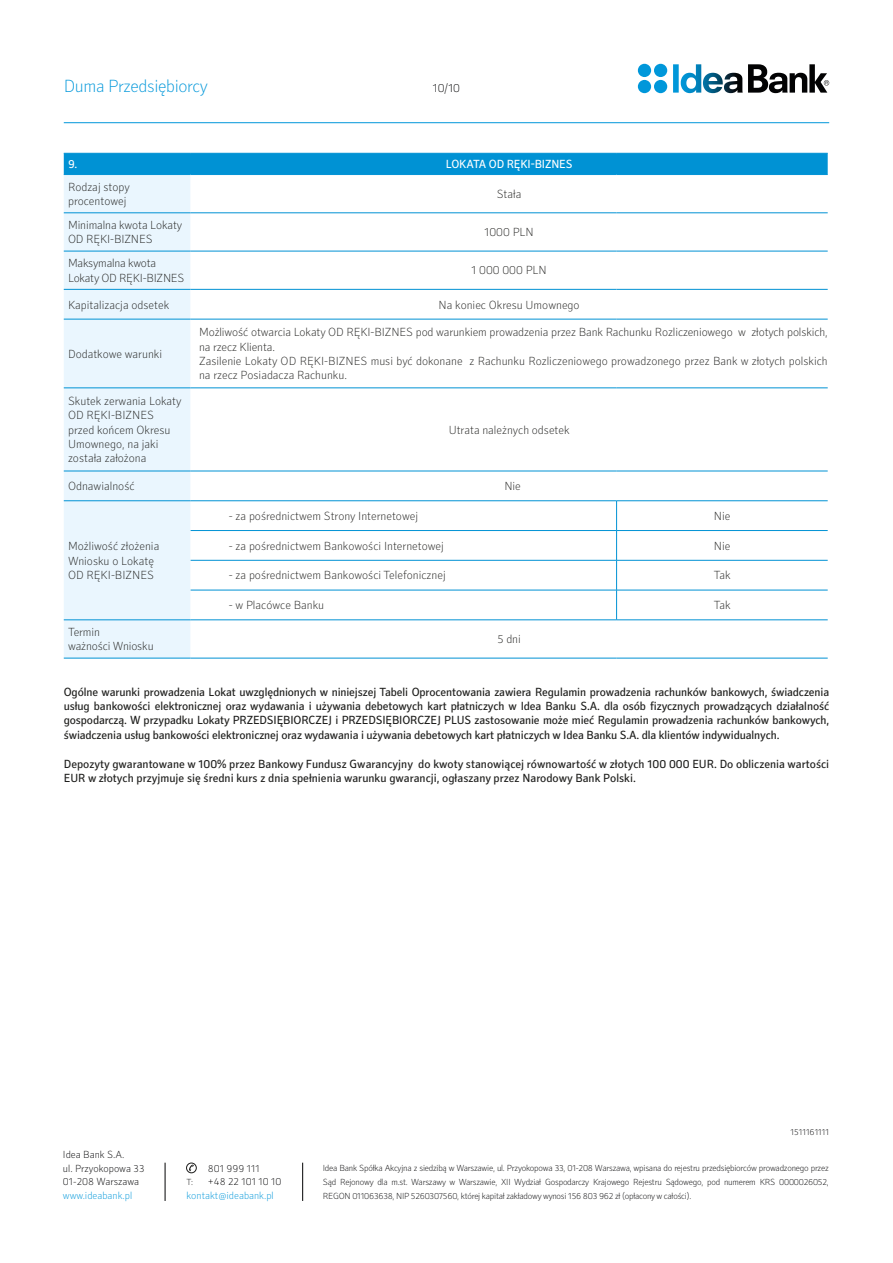
<style>
.page{position:relative;width:893px;height:1263px;background:#fff}
.page>*{position:absolute;margin:0;border:0;box-sizing:border-box;transform-origin:0 0}
.t1{font:100 18px "Secca";letter-spacing:-.02em;color:#0097da}
.t2{font:12px/14.4px "Secca";color:#1d1d1b;text-align:justify}
.t3{font:100 12px/14.4px "Secca";color:#1d1d1b}
.t4{font:100 12px/14.4px "Secca";letter-spacing:-.02em;color:#1d1d1b}
.t5{font:12px "Secca";letter-spacing:-.01em;color:#fff}
.t6{font:100 12px "Secca";color:#020203}
.t7{font:100 10.5px/13.5px "Secca";color:#020203}
.t8{font:100 10.5px "Secca";color:#0097da}
.t9{font:100 9px/13.8px "Secca";letter-spacing:-.025em;color:#020203;text-align:justify}
</style>
<div class="page">
<hr style="left:64px;top:122px;width:765px;height:1px;background:#0097da">
<svg style="left:638px;top:64px;width:29px;height:29px"></svg>
<svg style="left:673px;top:64px;width:156px;height:29px"></svg>
<hr style="left:165px;top:1163px;width:1px;height:38px;background:#020203">
<hr style="left:302px;top:1163px;width:1px;height:38px;background:#020203">
<svg style="left:188px;top:1165px;width:6px;height:6px"></svg>
<div style="left:186px;top:1163px;width:10px;height:10px;border:1px solid #1d1d1c;border-radius:50%"></div>
<div style="left:64px;top:154px;width:764px;height:20px;background:#0092d4"></div>
<div style="left:64px;top:175px;width:127px;height:483px;background:#eaf6fe"></div>
<svg style="left:191px;top:212px;width:637px;height:446px"></svg>
<hr style="left:64px;top:213px;width:127px;height:1px;background:#0092d4">
<hr style="left:64px;top:251px;width:127px;height:1px;background:#0092d4">
<hr style="left:64px;top:289px;width:127px;height:1px;background:#0092d4">
<hr style="left:64px;top:319px;width:127px;height:1px;background:#0092d4">
<hr style="left:64px;top:388px;width:127px;height:1px;background:#0092d4">
<hr style="left:64px;top:471px;width:127px;height:1px;background:#0092d4">
<hr style="left:64px;top:500px;width:127px;height:1px;background:#0092d4">
<hr style="left:64px;top:620px;width:127px;height:1px;background:#0092d4">
<hr style="left:191px;top:530px;width:426px;height:1px;background:#0092d4">
<hr style="left:191px;top:560px;width:426px;height:1px;background:#0092d4">
<hr style="left:191px;top:590px;width:426px;height:1px;background:#0092d4">
<hr style="left:64px;top:658px;width:127px;height:1px;background:#0092d4">
<hr style="left:64px;top:153px;width:127px;height:1px;background:#0092d4">
<hr style="left:64px;top:174px;width:127px;height:1px;background:#0092d4">
<hr style="left:191px;top:153px;width:426px;height:1px;background:#0092d4">
<hr style="left:617px;top:153px;width:211px;height:1px;background:#0092d4">
<hr style="left:191px;top:174px;width:426px;height:1px;background:#0092d4">
<hr style="left:617px;top:174px;width:211px;height:1px;background:#0092d4">
<hr style="left:191px;top:213px;width:426px;height:1px;background:#0092d4">
<hr style="left:617px;top:213px;width:211px;height:1px;background:#0092d4">
<hr style="left:191px;top:251px;width:426px;height:1px;background:#0092d4">
<hr style="left:617px;top:251px;width:211px;height:1px;background:#0092d4">
<hr style="left:191px;top:289px;width:426px;height:1px;background:#0092d4">
<hr style="left:617px;top:289px;width:211px;height:1px;background:#0092d4">
<hr style="left:191px;top:319px;width:426px;height:1px;background:#0092d4">
<hr style="left:617px;top:319px;width:211px;height:1px;background:#0092d4">
<hr style="left:191px;top:388px;width:426px;height:1px;background:#0092d4">
<hr style="left:617px;top:388px;width:211px;height:1px;background:#0092d4">
<hr style="left:191px;top:471px;width:426px;height:1px;background:#0092d4">
<hr style="left:617px;top:471px;width:211px;height:1px;background:#0092d4">
<hr style="left:191px;top:500px;width:426px;height:1px;background:#0092d4">
<hr style="left:617px;top:500px;width:211px;height:1px;background:#0092d4">
<hr style="left:617px;top:530px;width:211px;height:1px;background:#0092d4">
<svg style="left:616px;top:501px;width:1px;height:59px"></svg>
<hr style="left:617px;top:560px;width:211px;height:1px;background:#0092d4">
<hr style="left:616px;top:560px;width:1px;height:30px;background:#0092d4">
<hr style="left:617px;top:590px;width:211px;height:1px;background:#0092d4">
<hr style="left:616px;top:590px;width:1px;height:30px;background:#0092d4">
<hr style="left:191px;top:620px;width:426px;height:1px;background:#0092d4">
<hr style="left:617px;top:620px;width:211px;height:1px;background:#0092d4">
<hr style="left:191px;top:658px;width:426px;height:1px;background:#0092d4">
<hr style="left:617px;top:658px;width:211px;height:1px;background:#0092d4">
<h1 class="t1" style="left:64px;top:76px;width:146px">Duma Przedsiębiorcy</h1>
<p class="t6" style="left:433px;top:81px;width:29px">10/10</p>
<p class="t5" style="left:68px;top:157px;width:11px">9.</p>
<p class="t5" style="left:446px;top:157px;width:128px">Lokata OD RĘKI-BIZNES</p>
<p class="t3" style="left:68px;top:180px;width:63px">Rodzaj stopy procentowej</p>
<p class="t3" style="left:497px;top:187px;width:26px">Stała</p>
<p class="t3" style="left:68px;top:218px;width:116px">Minimalna kwota Lokaty<br>OD RĘKI-BIZNES</p>
<p class="t3" style="left:484px;top:225px;width:51px">1000 PLN</p>
<p class="t4" style="left:68px;top:256px;width:118px">Maksymalna kwota<br>Lokaty OD RĘKI-BIZNES</p>
<p class="t3" style="left:471px;top:264px;width:77px">1 000 000 PLN</p>
<p class="t3" style="left:68px;top:298px;width:103px">Kapitalizacja odsetek</p>
<p class="t3" style="left:439px;top:298px;width:143px">Na koniec Okresu Umownego</p>
<p class="t3" style="left:68px;top:347px;width:96px">Dodatkowe warunki</p>
<p class="t3" style="left:199px;top:325px;width:630px">Możliwość otwarcia Lokaty OD RĘKI-BIZNES pod warunkiem prowadzenia przez Bank Rachunku Rozliczeniowego w złotych polskich, na rzecz Klienta.<br>Zasilenie Lokaty OD RĘKI-BIZNES musi być dokonane z Rachunku Rozliczeniowego prowadzonego przez Bank w złotych polskich na rzecz Posiadacza Rachunku.</p>
<p class="t3" style="left:68px;top:394px;width:115px">Skutek zerwania Lokaty<br>OD RĘKI-BIZNES przed końcem Okresu<br>Umownego, na jaki została założona</p>
<p class="t3" style="left:449px;top:423px;width:122px">Utrata należnych odsetek</p>
<p class="t3" style="left:68px;top:479px;width:68px">Odnawialność</p>
<p class="t3" style="left:504px;top:479px;width:18px">Nie</p>
<p class="t3" style="left:68px;top:539px;width:93px">Możliwość złożenia<br>Wniosku o Lokatę<br>OD RĘKI-BIZNES</p>
<p class="t3" style="left:229px;top:509px;width:191px">- za pośrednictwem Strony Internetowej</p>
<p class="t3" style="left:714px;top:509px;width:18px">Nie</p>
<p class="t3" style="left:229px;top:539px;width:217px">- za pośrednictwem Bankowości Internetowej</p>
<p class="t3" style="left:714px;top:539px;width:18px">Nie</p>
<p class="t3" style="left:229px;top:569px;width:218px">- za pośrednictwem Bankowości Telefonicznej</p>
<p class="t3" style="left:714px;top:569px;width:18px">Tak</p>
<p class="t3" style="left:229px;top:598px;width:97px">- w Placówce Banku</p>
<p class="t3" style="left:714px;top:598px;width:18px">Tak</p>
<p class="t3" style="left:68px;top:625px;width:87px">Termin<br>ważności Wniosku</p>
<p class="t3" style="left:497px;top:632px;width:25px">5 dni</p>
<p class="t2" style="left:64px;top:685px;width:767px">Ogólne warunki prowadzenia Lokat uwzględnionych w niniejszej Tabeli Oprocentowania zawiera Regulamin prowadzenia rachunków bankowych, świadczenia usług bankowości elektronicznej oraz wydawania i używania debetowych kart płatniczych w I dea Banku S.A. dla osób fizycznych prowadzących działalność gospodarczą. W przypadku Lokaty PRZEDSI ĘBI ORCZEJ i PRZEDSI ĘBI ORCZEJ PLUS zastosowanie może mieć Regulamin prowadzenia rachunków bankowych, świadczenia usług bankowości elektronicznej oraz wydawania i używania debetowych kart płatniczych w I dea Banku S.A. dla klientów indywidualnych.</p>
<p class="t2" style="left:64px;top:757px;width:767px">Depozyty gwarantowane w 100% przez Bankowy Fundusz Gwarancyjny do kwoty stanowiącej równowartość w złotych 100 000 EUR. Do obliczenia wartości<br>EUR w złotych przyjmuje się średni kurs z dnia spełnienia warunku gwarancji, ogłaszany przez N arodowy Bank Polski.</p>
<p class="t7" style="left:63px;top:1148px;width:83px">Idea Bank S.A.<br>ul. Przyokopowa 33<br>01-208 Warszawa</p>
<p class="t8" style="left:63px;top:1189px;width:71px">www.ideabank.pl</p>
<p class="t7" style="left:208px;top:1161px;width:54px">801 999 111</p>
<p class="t9" style="left:187px;top:1175px;width:8px">T:</p>
<p class="t7" style="left:208px;top:1175px;width:75px">+48 22 101 10 10</p>
<p class="t8" style="left:187px;top:1189px;width:89px">kontakt@ideabank.pl</p>
<p class="t9" style="left:791px;top:1126px;width:40px">1511161111</p>
<p class="t9" style="left:323px;top:1162px;width:507px">Idea Bank Spółka Akcyjna z siedzibą w Warszawie, ul. Przyokopowa 33, 01-208 Warszawa, wpisana do rejestru przedsiębiorców prowadzonego przez Sąd Rejonowy dla m.st. Warszawy w Warszawie, XII Wydział Gospodarczy Krajowego Rejestru Sądowego, pod numerem KRS 0000026052, REGON 011063638, NIP 5260307560, której kapitał zakładowy wynosi 156 803 962 zł (opłacony w całości).</p>
</div>
